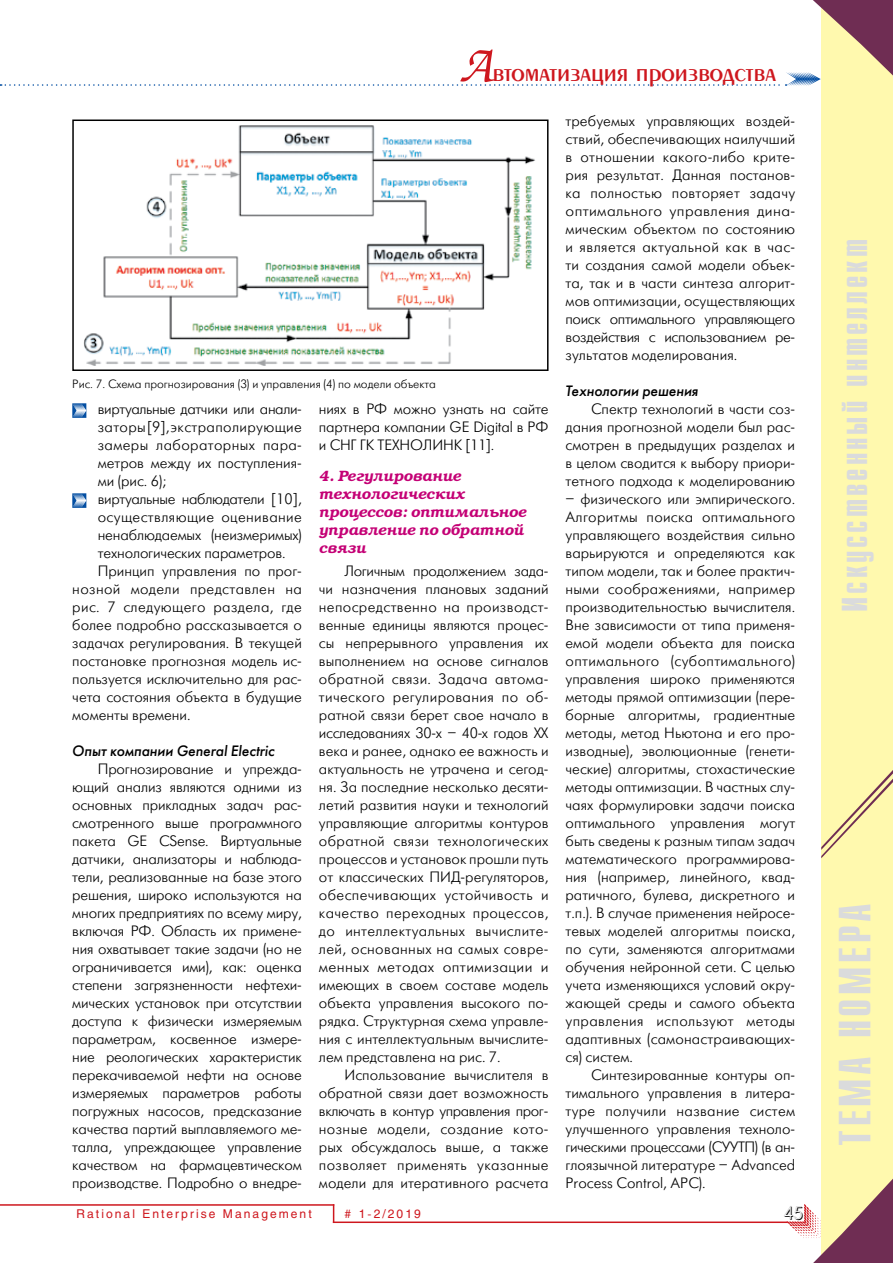
<style>
.page{position:relative;width:893px;height:1263px;background:#fff}
.page>*{position:absolute;margin:0;border:0;box-sizing:border-box;transform-origin:0 0}
.t1{font:700 45px "Compact C";letter-spacing:.08em;color:#dadbdc}
.t2{font:700 36px "Compact C";letter-spacing:.08em;color:#dadbdc}
.t3{font:27px "Penta Demi";color:#ce171e}
.t4{font:18px "Futuris Shadow C";color:#000}
.t5{font:15px/18px "Futuris Light C";color:#000;text-align:justify}
.t6{font:15px "Futuris Light C";letter-spacing:.025em;color:#000}
.t7{font:italic 600 15px/18px "Bookman C";color:#c40075}
.t8{font:15px "Futuris Light C";letter-spacing:-.025em;color:#000}
.t9{font:italic 15px "Futuris C";color:#000}
.t10{font:12px "Futuris Light C";color:#000}
.t11{font:12px "Helios";letter-spacing:.17em;color:#ce171e}
.s1{font-family:"Zapf Chancery C";font-size:54px}
</style>
<div class="page">
<hr style="left:0;top:1204px;width:334px;height:2px;background:#ce171e">
<svg style="left:333px;top:1206px;width:1px;height:15px"></svg>
<hr style="left:333px;top:1221px;width:455px;height:2px;background:#ce171e">
<svg style="left:72px;top:403px;width:14px;height:15px"></svg>
<svg style="left:72px;top:493px;width:14px;height:15px"></svg>
<div style="left:821px;top:0;width:72px;height:1263px;background:#fff9ae"></div>
<svg style="left:821px;top:770px;width:72px;height:88px"></svg>
<svg style="left:0;top:0;width:893px;height:86px"></svg>
<svg style="left:787px;top:1178px;width:106px;height:85px"></svg>
<img style="left:83px;top:125px;width:452px;height:241px">
<div style="left:72px;top:120px;width:477px;height:251px;border:2px solid #000"></div>
<h3 class="t3" style="left:459px;top:59px;width:319px"><span class="s1">А</span>втоматизация производства</h3>
<p class="t10" style="left:72px;top:377px;width:365px">Рис. 7. Схема прогнозирования (3) и управления (4) по модели объекта</p>
<p class="t8" style="left:98px;top:401px;width:206px">виртуальные датчики или анали-</p>
<p class="t6" style="left:98px;top:419px;width:206px">заторы [9], экстраполирующие</p>
<p class="t6" style="left:98px;top:437px;width:206px">замеры лабораторных пара-</p>
<p class="t5" style="left:98px;top:454px;width:206px">метров между их поступления-</p>
<p class="t5" style="left:98px;top:472px;width:70px">ми (рис. 6);</p>
<p class="t8" style="left:98px;top:491px;width:206px">виртуальные наблюдатели [10],</p>
<p class="t6" style="left:98px;top:509px;width:206px">осуществляющие оценивание</p>
<p class="t5" style="left:98px;top:526px;width:206px">ненаблюдаемых (неизмеримых)</p>
<p class="t5" style="left:98px;top:544px;width:189px">технологических параметров.</p>
<p class="t5" style="left:98px;top:562px;width:206px">Принцип управления по прог-</p>
<p class="t6" style="left:72px;top:581px;width:231px">нозной модели представлен на</p>
<p class="t6" style="left:72px;top:599px;width:231px">рис. 7 следующего раздела, где</p>
<p class="t5" style="left:72px;top:616px;width:231px">более подробно рассказывается о</p>
<p class="t5" style="left:72px;top:634px;width:231px">задачах регулирования. В текущей</p>
<p class="t5" style="left:72px;top:652px;width:231px">постановке прогнозная модель ис-</p>
<p class="t5" style="left:72px;top:670px;width:231px">пользуется исключительно для рас-</p>
<p class="t5" style="left:72px;top:688px;width:231px">чета состояния объекта в будущие</p>
<p class="t5" style="left:72px;top:706px;width:120px">моменты времени.</p>
<p class="t9" style="left:72px;top:742px;width:204px">Опыт компании General Electric</p>
<p class="t5" style="left:72px;top:760px;width:231px;text-indent:26px">Прогнозирование и упрежда&shy;ющий анализ являются одними из основных прикладных задач рас&shy;смотренного выше программного пакета GE CSense. Виртуальные датчики, анализаторы и наблюда&shy;тели, реализованные на базе этого решения, широко используются на многих предприятиях по всему миру, включая РФ. Область их примене&shy;ния охватывает такие задачи (но не ограничивается ими), как: оценка степени загрязненности нефтехи&shy;мических установок при отсутствии доступа к физически измеряемым параметрам, косвенное измере&shy;ние реологических характеристик перекачиваемой нефти на основе измеряемых параметров работы погружных насосов, предсказание качества партий выплавляемого ме&shy;талла, упреждающее управление качеством на фармацевтическом производстве. Подробно о внедре-</p>
<p class="t5" style="left:319px;top:400px;width:231px">ниях в РФ можно узнать на сайте партнера компании GE Digital в РФ и СНГ ГК ТЕХНОЛИНК [11].</p>
<p class="t7" style="left:319px;top:467px;width:209px">4. Регулирование технологических процессов: оптимальное управление по обратной связи</p>
<p class="t5" style="left:319px;top:562px;width:231px;text-indent:26px">Логичным продолжением зада&shy;чи назначения плановых заданий непосредственно на производст&shy;венные единицы являются процес&shy;сы непрерывного управления их выполнением на основе сигналов обратной связи. Задача автома&shy;тического регулирования по об&shy;ратной связи берет свое начало в исследованиях 30-х – 40-х годов XX века и ранее, однако ее важность и актуальность не утрачена и сегод&shy;ня. За последние несколько десяти&shy;летий развития науки и технологий управляющие алгоритмы контуров обратной связи технологических процессов и установок прошли путь от классических ПИД-регуляторов, обеспечивающих устойчивость и качество переходных процессов, до интеллектуальных вычислите&shy;лей, основанных на самых совре&shy;менных методах оптимизации и имеющих в своем составе модель объекта управления высокого по&shy;рядка. Структурная схема управле&shy;ния с интеллектуальным вычислите&shy;лем представлена на рис. 7.</p>
<p class="t5" style="left:319px;top:1066px;width:231px;text-indent:26px">Использование вычислителя в обратной связи дает возможность включать в контур управления прог&shy;нозные модели, создание кото&shy;рых обсуждалось выше, а также позволяет применять указанные модели для итеративного расчета</p>
<p class="t11" style="left:77px;top:1207px;width:237px">Rational Enterprise Management</p>
<p class="t11" style="left:345px;top:1207px;width:78px"># 1-2/2019</p>
<p class="t5" style="left:566px;top:112px;width:231px">требуемых управляющих воздей&shy;ствий, обеспечивающих наилучший в отношении какого-либо крите&shy;рия результат. Данная постанов&shy;ка полностью повторяет задачу оптимального управления дина&shy;мическим объектом по состоянию и является актуальной как в час&shy;ти создания самой модели объек&shy;та, так и в части синтеза алгорит&shy;мов оптимизации, осуществляющих поиск оптимального управляющего воздействия с использованием ре&shy;зультатов моделирования.</p>
<p class="t9" style="left:566px;top:382px;width:134px">Технологии решения</p>
<p class="t5" style="left:566px;top:400px;width:231px;text-indent:26px">Спектр технологий в части соз&shy;дания прогнозной модели был рас&shy;смотрен в предыдущих разделах и в целом сводится к выбору приори&shy;тетного подхода к моделированию</p>
<p class="t5" style="left:566px;top:490px;width:231px">– физического или эмпирического.<br>Алгоритмы поиска оптимального управляющего воздействия сильно варьируются и определяются как типом модели, так и более практич&shy;ными соображениями, например производительностью вычислителя.<br>Вне зависимости от типа применя&shy;емой модели объекта для поиска оптимального (субоптимального) управления широко применяются методы прямой оптимизации (пере&shy;борные алгоритмы, градиентные методы, метод Ньютона и его про&shy;изводные), эволюционные (генети&shy;ческие) алгоритмы, стохастические методы оптимизации. В частных слу&shy;чаях формулировки задачи поиска оптимального управления могут быть сведены к разным типам задач математического программирова&shy;ния (например, линейного, квад&shy;ратичного, булева, дискретного и т.п.). В случае применения нейросе&shy;тевых моделей алгоритмы поиска, по сути, заменяются алгоритмами обучения нейронной сети. С целью учета изменяющихся условий окру&shy;жающей среды и самого объекта управления используют методы адаптивных (самонастраивающих&shy;ся) систем.</p>
<p class="t5" style="left:566px;top:1066px;width:231px;text-indent:26px">Синтезированные контуры оп&shy;тимального управления в литера&shy;туре получили название систем улучшенного управления техноло&shy;гическими процессами (СУУТП) (в ан&shy;глоязычной литературе – Advanced Process Control, APC).</p>
<p class="t4" style="left:784px;top:1204px;width:21px">45</p>
<h2 class="t2" style="left:837px;top:612px;width:374px;rotate:-90deg">Искусственный интеллект</h2>
<h1 class="t1" style="left:833px;top:1145px;width:244px;rotate:-90deg">ТЕМА НОМЕРА</h1>
</div>
